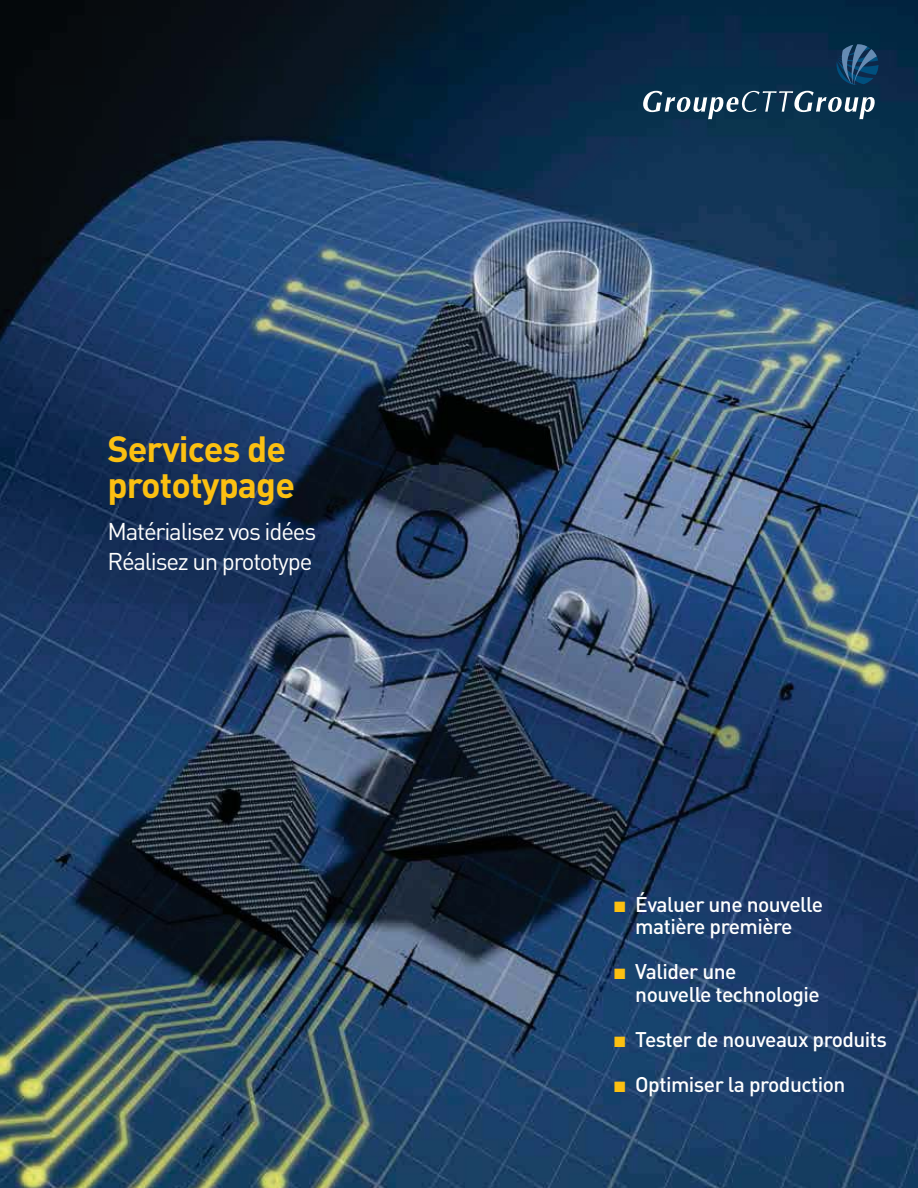
<style>
.page{position:relative;width:918px;height:1188px;background:#fff}
.page>*{position:absolute;margin:0;border:0;box-sizing:border-box;transform-origin:0 0}
.t1{font:700 36px/36px "DIN";letter-spacing:-.025em;color:#fcc011}
.t2{font:24px/30px "DIN";letter-spacing:-.05em;color:#fff}
.t3{font:500 21px/22.5px "DIN";letter-spacing:-.025em;color:#fff}
</style>
<div class="page">
<img style="left:0;top:0;width:918px;height:1188px">
<svg style="left:642px;top:91px;width:233px;height:28px"></svg>
<svg style="left:837px;top:44px;width:42px;height:41px"></svg>
<svg style="left:615px;top:901px;width:18px;height:12px"></svg>
<svg style="left:615px;top:969px;width:18px;height:11px"></svg>
<svg style="left:615px;top:1036px;width:18px;height:12px"></svg>
<svg style="left:615px;top:1081px;width:18px;height:12px"></svg>
<h1 class="t1" style="left:107px;top:434px;width:189px">Services de prototypage</h1>
<p class="t2" style="left:107px;top:519px;width:210px">Matérialisez vos idées<br>Réalisez un prototype</p>
<p class="t3" style="left:635px;top:895px;width:189px">Évaluer une nouvelle matière première</p>
<p class="t3" style="left:635px;top:963px;width:186px">Valider une<br>nouvelle technologie</p>
<p class="t3" style="left:635px;top:1019px;width:253px;line-height:45px">Tester de nouveaux produits<br>Optimiser la production</p>
</div>
